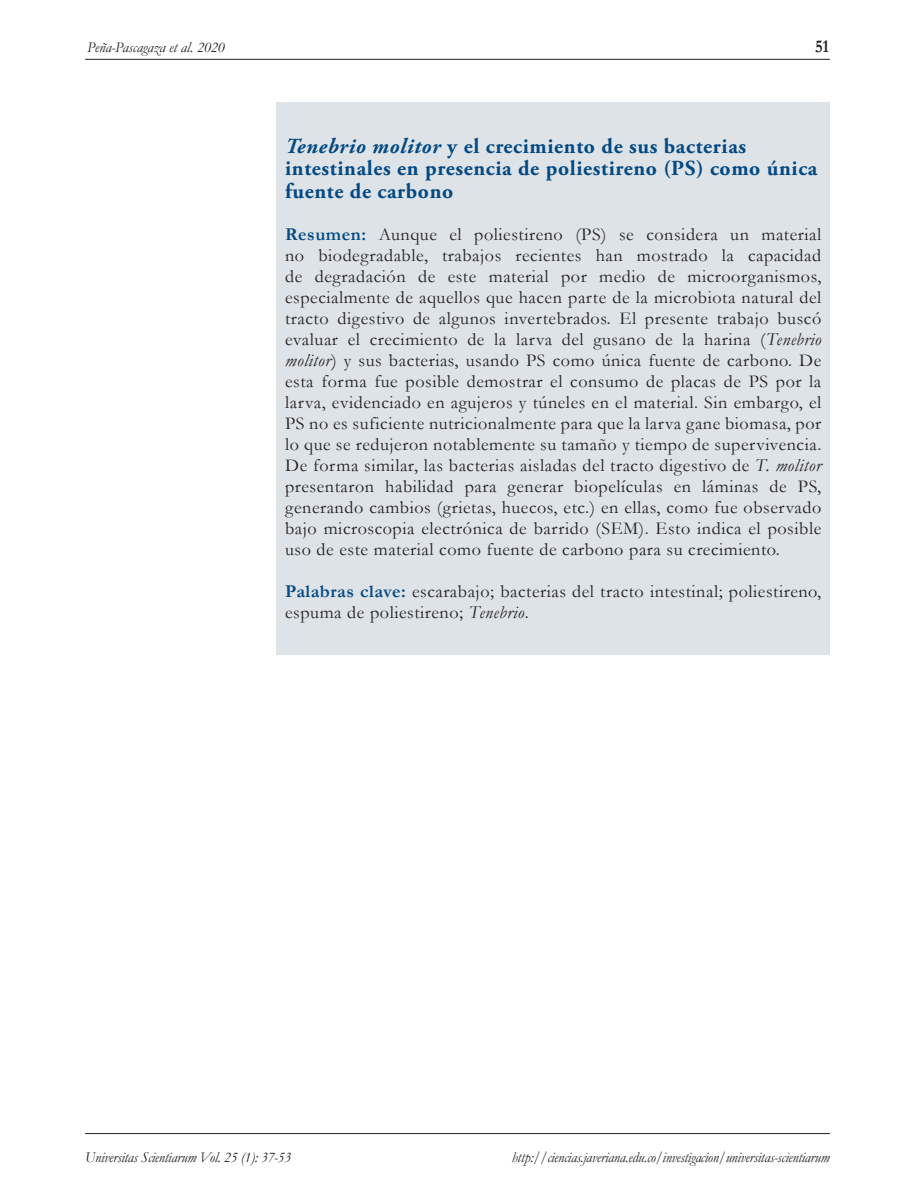
<style>
.page{position:relative;width:915px;height:1191px;background:#fff}
.page>*{position:absolute;margin:0;border:0;box-sizing:border-box;transform-origin:0 0}
.SUBTitulos{font:700 21.45px/22.5px "Adobe Garamond Pro";letter-spacing:.03em;color:#034983}
.TEXTOcorrido{font:18.15px/21px "Garamond";letter-spacing:.03em;color:#231f20;text-align:justify}
.t1{font:700 18px "Garamond";color:#231f20;scale:.9 1}
.t2{font:italic 15px "Garamond";letter-spacing:-.01em;color:#231f20;scale:.95 1}
.t3{font:italic 15px "Garamond";letter-spacing:-.01em;color:#231f20}
.s1{font-style:italic}
.s2{font-weight:700;color:#034983}
</style>
<div class="page">
<hr style="left:85px;top:59px;width:744px;height:1px;background:#231f20">
<hr style="left:85px;top:1133px;width:744px;height:1px;background:#231f20">
<div style="left:276px;top:102px;width:553px;height:553px;background:#dde3e7"></div>
<p class="t3" style="left:87px;top:37px;width:139px">Peña-Pascagaza et al. 2020</p>
<p class="t1" style="left:814px;top:34px;width:17px">51</p>
<p class="SUBTitulos" style="left:285px;top:135px;width:533px"><span class="s1">Tenebrio molitor</span> y el crecimiento de sus bacterias intestinales en presencia de poliestireno (PS) como única fuente de carbono</p>
<p class="TEXTOcorrido" style="left:285px;top:223px;width:537px"><span class="s2">Resumen:</span> Aunque el poliestireno (PS) se considera un material no biodegradable, trabajos recientes han mostrado la capacidad de degradación de este material por medio de microorganismos, especialmente de aquellos que hacen parte de la microbiota natural del tracto digestivo de algunos invertebrados. El presente trabajo buscó evaluar el crecimiento de la larva del gusano de la harina (<span class="s1">Tenebrio molitor</span>) y sus bacterias, usando PS como única fuente de carbono. De esta forma fue posible demostrar el consumo de placas de PS por la larva, evidenciado en agujeros y túneles en el material. Sin embargo, el PS no es suficiente nutricionalmente para que la larva gane biomasa, por lo que se redujeron notablemente su tamaño y tiempo de supervivencia.<br>De forma similar, las bacterias aisladas del tracto digestivo de <span class="s1">T. molitor </span>presentaron habilidad para generar biopelículas en láminas de PS, generando cambios (grietas, huecos, etc.) en ellas, como fue observado bajo microscopia electrónica de barrido (SEM). Esto indica el posible uso de este material como fuente de carbono para su crecimiento.</p>
<p class="TEXTOcorrido" style="left:285px;top:581px;width:537px"><span class="s2">Palabras clave:</span> escarabajo; bacterias del tracto intestinal; poliestireno, espuma de poliestireno; <span class="s1">Tenebrio</span>.</p>
<p class="t2" style="left:85px;top:1146px;width:218px">Universitas Scientiarum Vol. 25 (1): 37-53</p>
<p class="t2" style="left:511px;top:1146px;width:336px">http://ciencias.javeriana.edu.co/investigacion/universitas-scientiarum</p>
</div>
